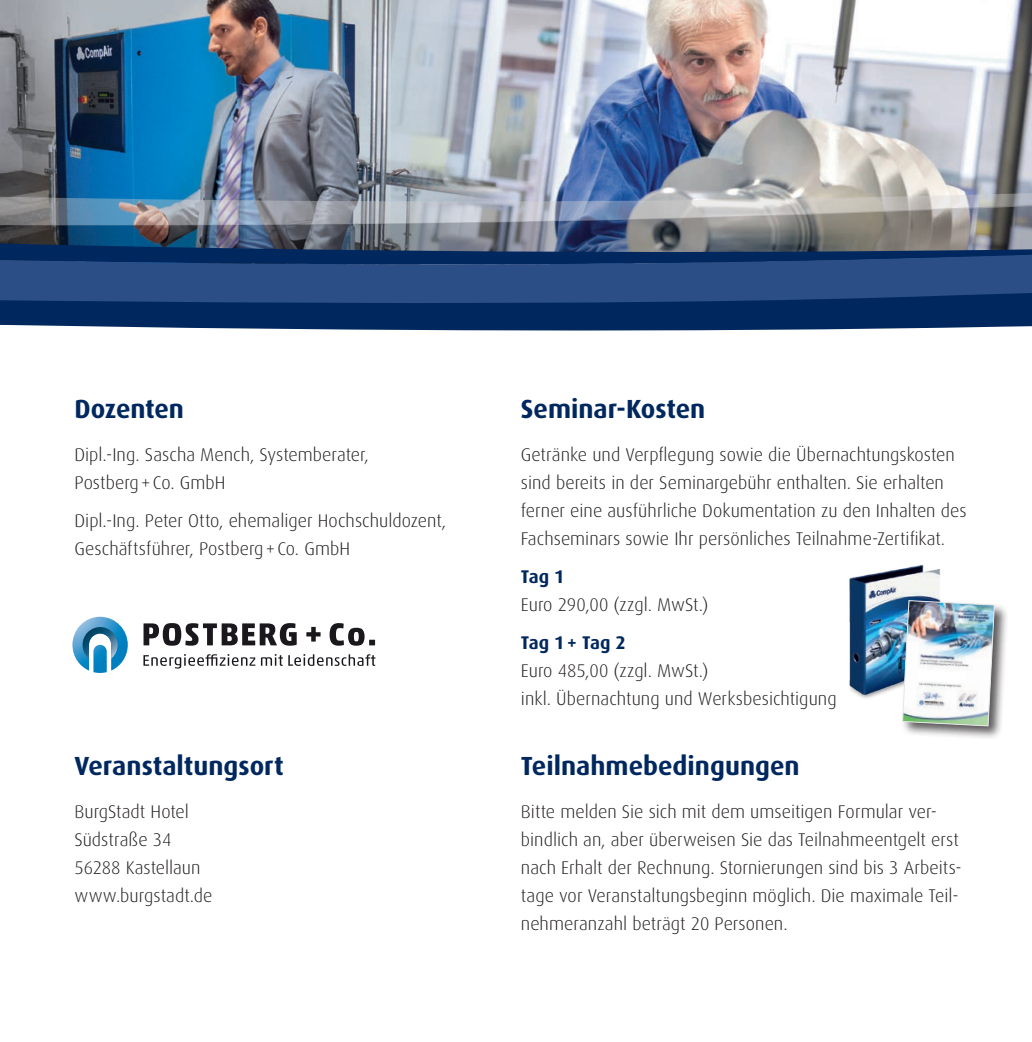
<style>
.page{position:relative;width:1032px;height:1042px;background:#fff}
.page>*{position:absolute;margin:0;border:0;box-sizing:border-box;transform-origin:0 0}
.t1{font:700 26.25px "Dax";color:#00285f}
.t2{font:300 18.38px/28px "Dax";color:#231f20}
.t3{font:700 18.38px "Dax";letter-spacing:-.015em;color:#00285f}
</style>
<div class="page">
<img style="left:496px;top:0;width:536px;height:155px">
<img style="left:0;top:0;width:496px;height:155px">
<img style="left:0;top:155px;width:1032px;height:18px">
<img style="left:0;top:173px;width:1032px;height:41px">
<svg style="left:0;top:312px;width:1032px;height:19px;fill:#00285f"></svg>
<svg style="left:0;top:214px;width:1032px;height:98px"></svg>
<svg style="left:143px;top:623px;width:154px;height:23px"></svg>
<svg style="left:306px;top:627px;width:15px;height:14px"></svg>
<svg style="left:330px;top:623px;width:45px;height:23px"></svg>
<svg style="left:72px;top:617px;width:56px;height:56px"></svg>
<svg style="left:143px;top:654px;width:112px;height:14px"></svg>
<svg style="left:261px;top:654px;width:114px;height:12px"></svg>
<img style="left:849px;top:564px;width:91px;height:123px">
<div style="left:900px;top:598px;width:109px;height:142px;background:#231f20;opacity:.75"></div>
<img style="left:850px;top:600px;width:145px;height:126px">
<h1 class="t1" style="left:74px;top:394px;width:111px">Dozenten</h1>
<p class="t2" style="left:74px;top:441px;width:296px">Dipl.-Ing. Sascha Mench, Systemberater,<br>Postberg+Co. GmbH</p>
<p class="t2" style="left:74px;top:507px;width:373px">Dipl.-Ing. Peter Otto, ehemaliger Hochschuldozent,<br>Geschäftsführer, Postberg+Co. GmbH</p>
<h1 class="t1" style="left:74px;top:751px;width:211px">Veranstaltungsort</h1>
<p class="t2" style="left:74px;top:797px;width:140px">BurgStadt Hotel<br>Südstraße 34<br>56288 Kastellaun www.burgstadt.de</p>
<h1 class="t1" style="left:521px;top:394px;width:186px">Seminar-Kosten</h1>
<p class="t2" style="left:521px;top:441px;width:447px">Getränke und Verpflegung sowie die Übernachtungskosten sind bereits in der Seminargebühr enthalten. Sie erhalten ferner eine ausführliche Dokumentation zu den Inhalten des Fachseminars sowie Ihr persönliches Teilnahme--Zertifikat.</p>
<p class="t3" style="left:521px;top:566px;width:45px">Tag 1</p>
<p class="t2" style="left:521px;top:591px;width:189px">Euro 290,00 (zzgl. MwSt.)</p>
<p class="t3" style="left:521px;top:632px;width:106px">Tag 1+ Tag 2</p>
<p class="t2" style="left:521px;top:657px;width:317px">Euro 485,00 (zzgl. MwSt.)<br>inkl. Übernachtung und Werksbesichtigung</p>
<h1 class="t1" style="left:521px;top:751px;width:280px">Teilnahmebedingungen</h1>
<p class="t2" style="left:521px;top:797px;width:442px">Bitte melden Sie sich mit dem umseitigen Formular ver&shy;bindlich an, aber überweisen Sie das Teilnahmeentgelt erst nach Erhalt der Rechnung. Stornierungen sind bis 3 Arbeits&shy;tage vor Veranstaltungsbeginn möglich. Die maximale Teil&shy;nehmeranzahl beträgt 20 Personen.</p>
</div>
